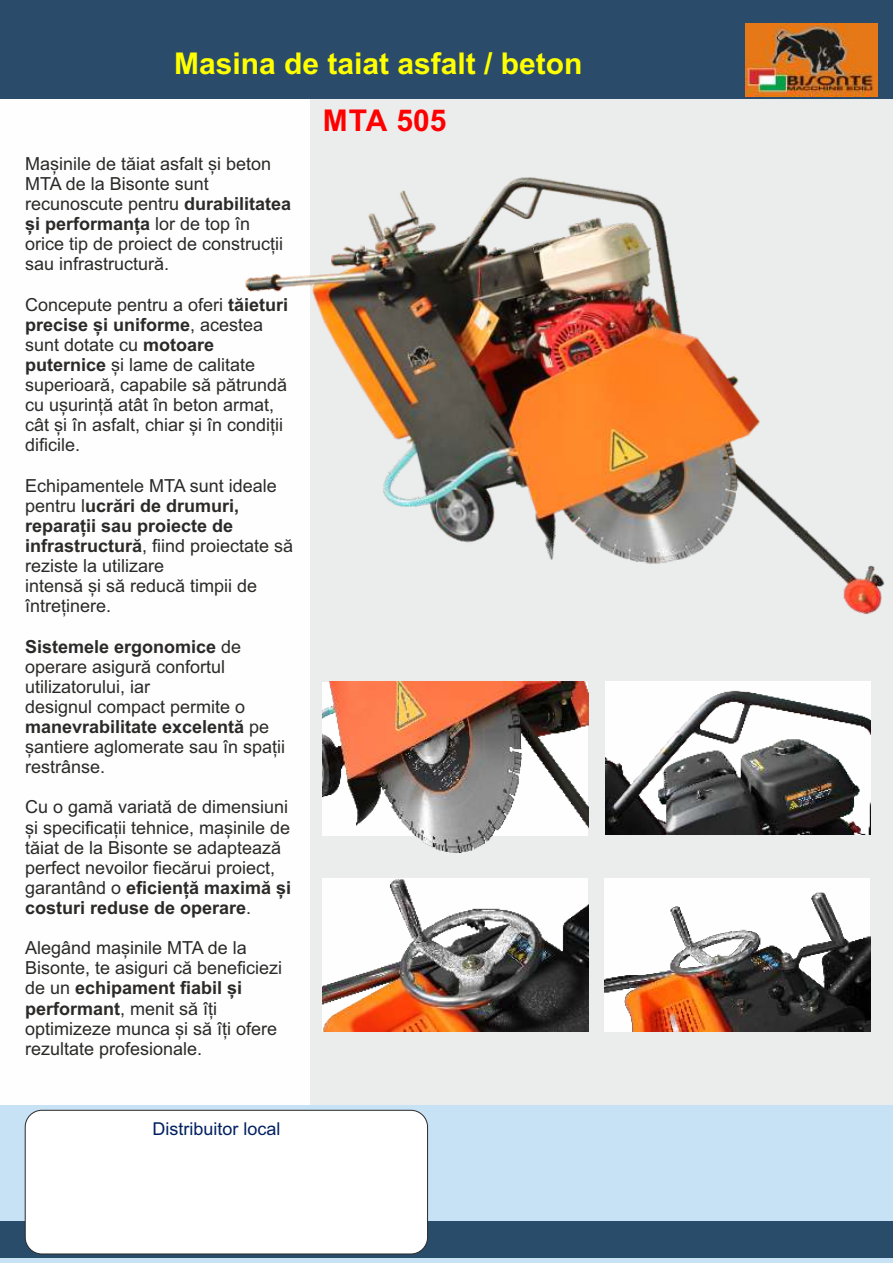
<style>
.page{position:relative;width:893px;height:1263px;background:#fff}
.page>*{position:absolute;margin:0;border:0;box-sizing:border-box;transform-origin:0 0}
.t1{font:700 30px "Arial";color:#ff0}
.t2{font:700 30px "Arial";color:#f00}
.t3{font:18px/20.1px "Arial";color:#2b2a29}
.t4{font:17.7px "Arial";color:#002060}
.s1{font-weight:700}
</style>
<div class="page">
<div style="left:0;top:1105px;width:893px;height:158px;background:#c7e1f5"></div>
<div style="left:0;top:1221px;width:893px;height:36px;background:#294c6a"></div>
<div style="left:0;top:0;width:893px;height:99px;background:#2a4c6a"></div>
<img style="left:746px;top:24px;width:131px;height:73px">
<div style="left:0;top:99px;width:893px;height:1006px;background:#ebecec"></div>
<div style="left:0;top:99px;width:309px;height:1006px;background:#fefefe"></div>
<img style="left:604px;top:878px;width:266px;height:153px">
<img style="left:605px;top:681px;width:265px;height:154px">
<img style="left:322px;top:878px;width:266px;height:153px">
<img style="left:245px;top:167px;width:640px;height:453px">
<img style="left:322px;top:682px;width:266px;height:171px">
<div style="left:25px;top:1110px;width:403px;height:144px;background:#fff;border:1px solid #2b2a29;border-radius:17px"></div>
<div style="left:449px;top:1109px;width:283px;height:110px;background:#c7e1f5;border:1px solid #294c6a;border-radius:12px"></div>
<div style="left:47px;top:1106px;width:97px;height:98px;background:#fff"></div>
<h1 class="t1" style="left:174px;top:53px;width:410px">Masina de taiat asfalt / beton</h1>
<h1 class="t2" style="left:323px;top:109px;width:125px">MTA 505</h1>
<p class="t3" style="left:25px;top:155px;width:268px">Mașinile de tăiat asfalt și beton<br>MTA de la Bisonte sunt recunoscute pentru <span class="s1">durabilitatea și performanța</span> lor de top în orice tip de proiect de construcții sau infrastructură.</p>
<p class="t3" style="left:25px;top:296px;width:265px">Concepute pentru a oferi <span class="s1">tăieturi precise și uniforme</span>, acestea sunt dotate cu <span class="s1">motoare puternice</span> și lame de calitate superioară, capabile să pătrundă cu ușurință atât în beton armat, cât și în asfalt, chiar și în condiții dificile.</p>
<p class="t3" style="left:25px;top:477px;width:270px">Echipamentele MTA sunt ideale pentru l<span class="s1">ucrări de drumuri, reparații sau proiecte de infrastructură</span>, fiind proiectate să reziste la utilizare<br>intensă și să reducă timpii de întreținere.</p>
<p class="t3" style="left:25px;top:638px;width:262px"><span class="s1">Sistemele ergonomice</span> de operare asigură confortul utilizatorului, iar<br>designul compact permite o <span class="s1">manevrabilitate excelentă</span> pe șantiere aglomerate sau în spații restrânse.</p>
<p class="t3" style="left:25px;top:799px;width:268px">Cu o gamă variată de dimensiuni și specificații tehnice, mașinile de tăiat de la Bisonte se adaptează perfect nevoilor fiecărui proiect, garantând o <span class="s1">eficiență maximă și costuri reduse de operare</span>.</p>
<p class="t3" style="left:25px;top:939px;width:259px">Alegând mașinile MTA de la<br>Bisonte, te asiguri că beneficiezi de un <span class="s1">echipament fiabil și performant</span>, menit să îți optimizeze munca și să îți ofere rezultate profesionale.</p>
<p class="t4" style="left:153px;top:1122px;width:130px">Distribuitor local</p>
</div>
